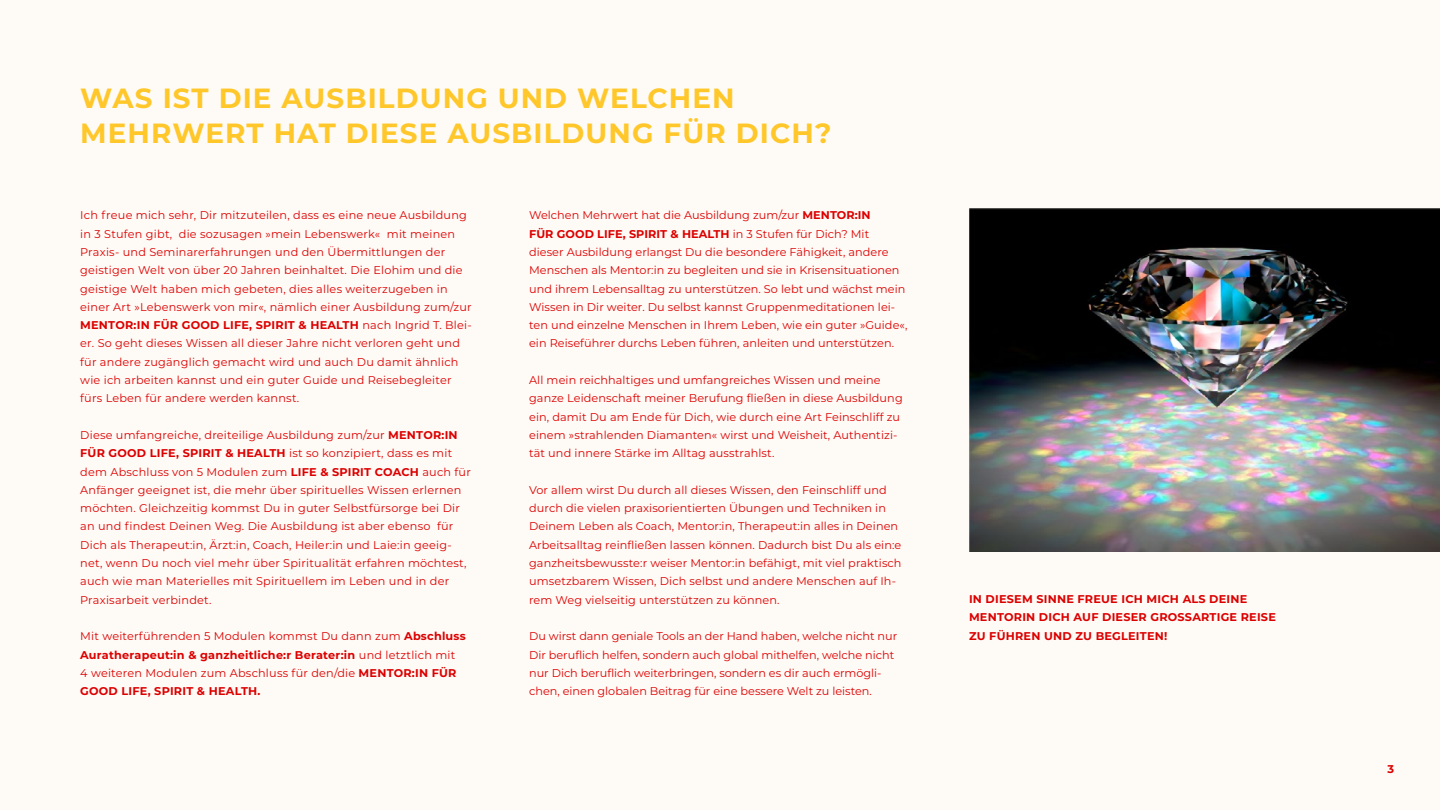
<style>
.page{position:relative;width:1440px;height:810px;background:#fefaf5}
.page>*{position:absolute;margin:0;border:0;box-sizing:border-box;transform-origin:0 0}
.t1{font:700 27.75px/34.8px "Montserrat";letter-spacing:.04em;color:#ffc729}
.t2{font:11.25px/18.3px "Montserrat";letter-spacing:.01em;color:#dc0000}
.t3{font:700 11.25px/18.3px "Montserrat";letter-spacing:.02em;color:#dc0000}
.s1{font-weight:700}
</style>
<div class="page">
<img style="left:969px;top:208px;width:471px;height:344px">
<p class="t1" style="left:80px;top:79px;width:753px">WAS IST DIE AUSBILDUNG UND WELCHEN<br>MEHRWERT HAT DIESE AUSBILDUNG FÜR DICH?</p>
<p class="t2" style="left:80px;top:206px;width:393px">Ich freue mich sehr, Dir mitzuteilen, dass es eine neue Ausbildung in 3 Stufen gibt, die sozusagen »mein Lebenswerk« mit meinen Praxis- und Seminarerfahrungen und den Übermittlungen der geistigen Welt von über 20 Jahren beinhaltet. Die Elohim und die geistige Welt haben mich gebeten, dies alles weiterzugeben in einer Art »Lebenswerk von mir«, nämlich einer Ausbildung zum/zur <span class="s1">MENTOR:IN FÜR GOOD LIFE, SPIRIT &amp; HEALTH</span> nach Ingrid T. Blei&shy;er. So geht dieses Wissen all dieser Jahre nicht verloren geht und für andere zugänglich gemacht wird und auch Du damit ähnlich wie ich arbeiten kannst und ein guter Guide und Reisebegleiter fürs Leben für andere werden kannst.</p>
<p class="t2" style="left:80px;top:425px;width:392px">Diese umfangreiche, dreiteilige Ausbildung zum/zur <span class="s1">MENTOR:IN FÜR GOOD LIFE, SPIRIT &amp; HEALTH</span> ist so konzipiert, dass es mit dem Abschluss von 5 Modulen zum <span class="s1">LIFE &amp; SPIRIT COACH</span> auch für Anfänger geeignet ist, die mehr über spirituelles Wissen erlernen möchten. Gleichzeitig kommst Du in guter Selbstfürsorge bei Dir an und findest Deinen Weg. Die Ausbildung ist aber ebenso für Dich als Therapeut:in, Ärzt:in, Coach, Heiler:in und Laie:in geeig&shy;net, wenn Du noch viel mehr über Spiritualität erfahren möchtest, auch wie man Materielles mit Spirituellem im Leben und in der Praxisarbeit verbindet.</p>
<p class="t2" style="left:80px;top:627px;width:387px">Mit weiterführenden 5 Modulen kommst Du dann zum <span class="s1">Abschluss Auratherapeut:in &amp; ganzheitliche:r Berater:in</span> und letztlich mit<br>4 weiteren Modulen zum Abschluss für den/die <span class="s1">MENTOR:IN FÜR GOOD LIFE, SPIRIT &amp; HEALTH.</span></p>
<p class="t2" style="left:529px;top:206px;width:380px">Welchen Mehrwert hat die Ausbildung zum/zur <span class="s1">MENTOR:IN<br>FÜR GOOD LIFE, SPIRIT &amp; HEALTH</span> in 3 Stufen für Dich? Mit<br>dieser Ausbildung erlangst Du die besondere Fähigkeit, andere Menschen als Mentor:in zu begleiten und sie in Krisensituationen und ihrem Lebensalltag zu unterstützen. So lebt und wächst mein Wissen in Dir weiter. Du selbst kannst Gruppenmeditationen lei&shy;ten und einzelne Menschen in Ihrem Leben, wie ein guter »Guide«, ein Reiseführer durchs Leben führen, anleiten und unterstützen.</p>
<p class="t2" style="left:529px;top:371px;width:375px">All mein reichhaltiges und umfangreiches Wissen und meine ganze Leidenschaft meiner Berufung fließen in diese Ausbildung ein, damit Du am Ende für Dich, wie durch eine Art Feinschliff zu einem »strahlenden Diamanten« wirst und Weisheit, Authentizi&shy;tät und innere Stärke im Alltag ausstrahlst.</p>
<p class="t2" style="left:529px;top:480px;width:374px">Vor allem wirst Du durch all dieses Wissen, den Feinschliff und durch die vielen praxisorientierten Übungen und Techniken in Deinem Leben als Coach, Mentor:in, Therapeut:in alles in Deinen Arbeitsalltag reinfließen lassen können. Dadurch bist Du als ein:e ganzheitsbewusste:r weiser Mentor:in befähigt, mit viel praktisch umsetzbarem Wissen, Dich selbst und andere Menschen auf Ih&shy;rem Weg vielseitig unterstützen zu können.</p>
<p class="t2" style="left:529px;top:627px;width:370px">Du wirst dann geniale Tools an der Hand haben, welche nicht nur Dir beruflich helfen, sondern auch global mithelfen, welche nicht nur Dich beruflich weiterbringen, sondern es dir auch ermögli&shy;chen, einen globalen Beitrag für eine bessere Welt zu leisten.</p>
<p class="t3" style="left:969px;top:589px;width:308px">IN DIESEM SINNE FREUE ICH MICH ALS DEINE<br>MENTORIN DICH AUF DIESER GROSSARTIGE REISE<br>ZU FÜHREN UND ZU BEGLEITEN!</p>
<p class="t3" style="left:1388px;top:759px;width:8px">3</p>
</div>
